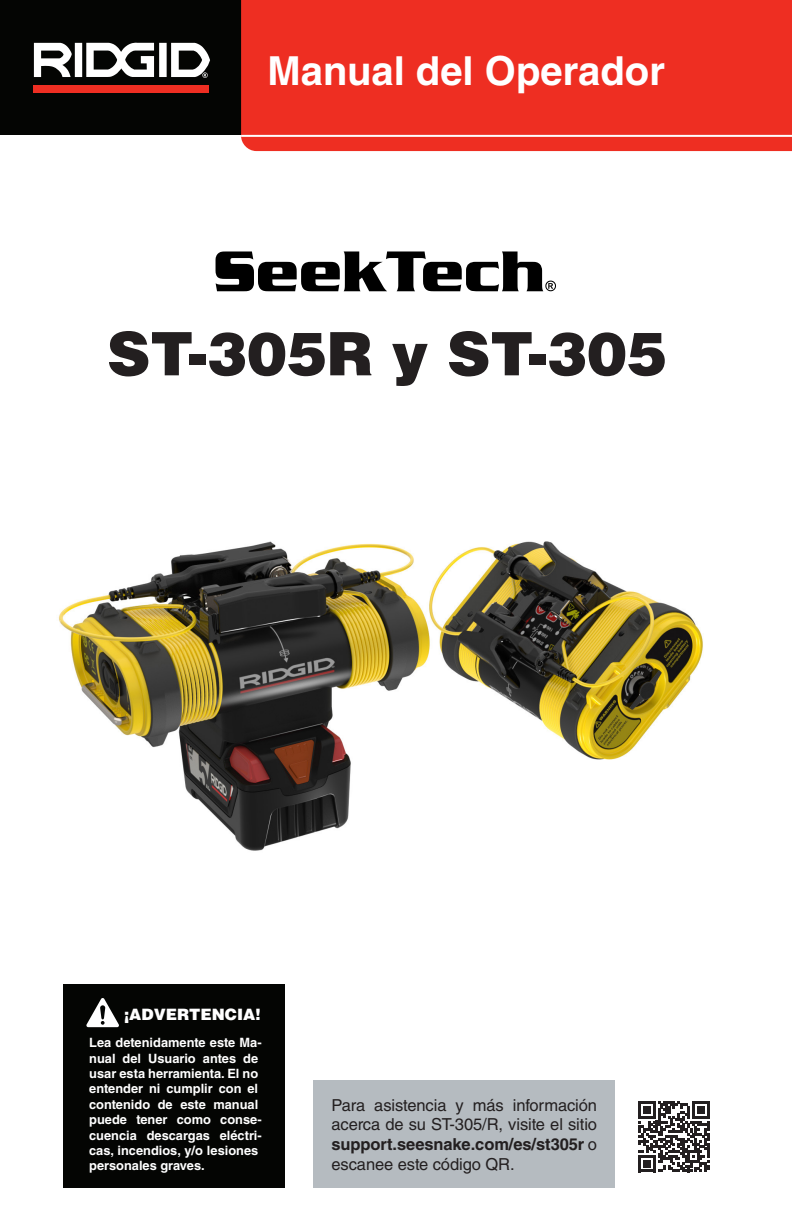
<style>
.page{position:relative;width:792px;height:1224px;background:#fff}
.page>*{position:absolute;margin:0;border:0;box-sizing:border-box;transform-origin:0 0}
.t1{font:900 60px "Helvetica LT Std";letter-spacing:-.005em;color:#231f20}
.t2{font:700 59.6px "Serpentine D";color:#000}
.t3{font:700 40px "Helvetica LT Pro";color:#fff}
.t4{font:16.4px/19.8px "Helvetica LT Std";letter-spacing:-.005em;color:#231f20;text-align:justify}
.t5{font:900 15.6px "Helvetica LT Std";color:#fff}
.t6{font:700 12.8px/15.4px "Helvetica LT Std";color:#fff}
.s1{font-style:italic;font-size:60.6px}
.s2{font-weight:700}
</style>
<div class="page">
<svg style="left:545px;top:281px;width:11px;height:10px"></svg>
<div style="left:63px;top:984px;width:222px;height:204px;background:#040503"></div>
<svg style="left:86px;top:998px;width:33px;height:29px"></svg>
<div style="left:313px;top:1081px;width:302px;height:107px;background:#b5bbc0"></div>
<svg style="left:639px;top:1101px;width:70px;height:71px"></svg>
<img style="left:58px;top:541px;width:645px;height:310px">
<div style="left:0;top:0;width:253px;height:135px;background:#040503"></div>
<div style="left:241px;top:0;width:551px;height:151px;background:#ee2e22"></div>
<svg style="left:34px;top:42px;width:176px;height:36px"></svg>
<div style="left:34px;top:85px;width:175px;height:7px;background:#ee2e22"></div>
<hr style="left:241px;top:135px;width:551px;height:2px;background:#fff">
<h3 class="t3" style="left:267px;top:47px;width:399px">Manual del Operador</h3>
<h2 class="t2" style="left:214px;top:238px;width:588px">SeekTech <span class="s1">ST-33</span></h2>
<h1 class="t1" style="left:107px;top:315px;width:561px">ST-305R y ST-305</h1>
<p class="t5" style="left:124px;top:1004px;width:138px">¡ADVERTENCIA!</p>
<p class="t6" style="left:89px;top:1035px;width:174px">Lea detenidamente este Ma&shy;nual del Usuario antes de usar esta herramienta. El no entender ni cumplir con el contenido de este manual puede tener como conse&shy;cuencia descargas eléctri&shy;cas, incendios, y/o lesiones personales graves.</p>
<p class="t4" style="left:331px;top:1095px;width:267px">Para asistencia y más información acerca de su ST-305/R, visite el sitio <span class="s2">support.seesnake.com/es/st305r</span> o escanee este código QR.</p>
</div>
